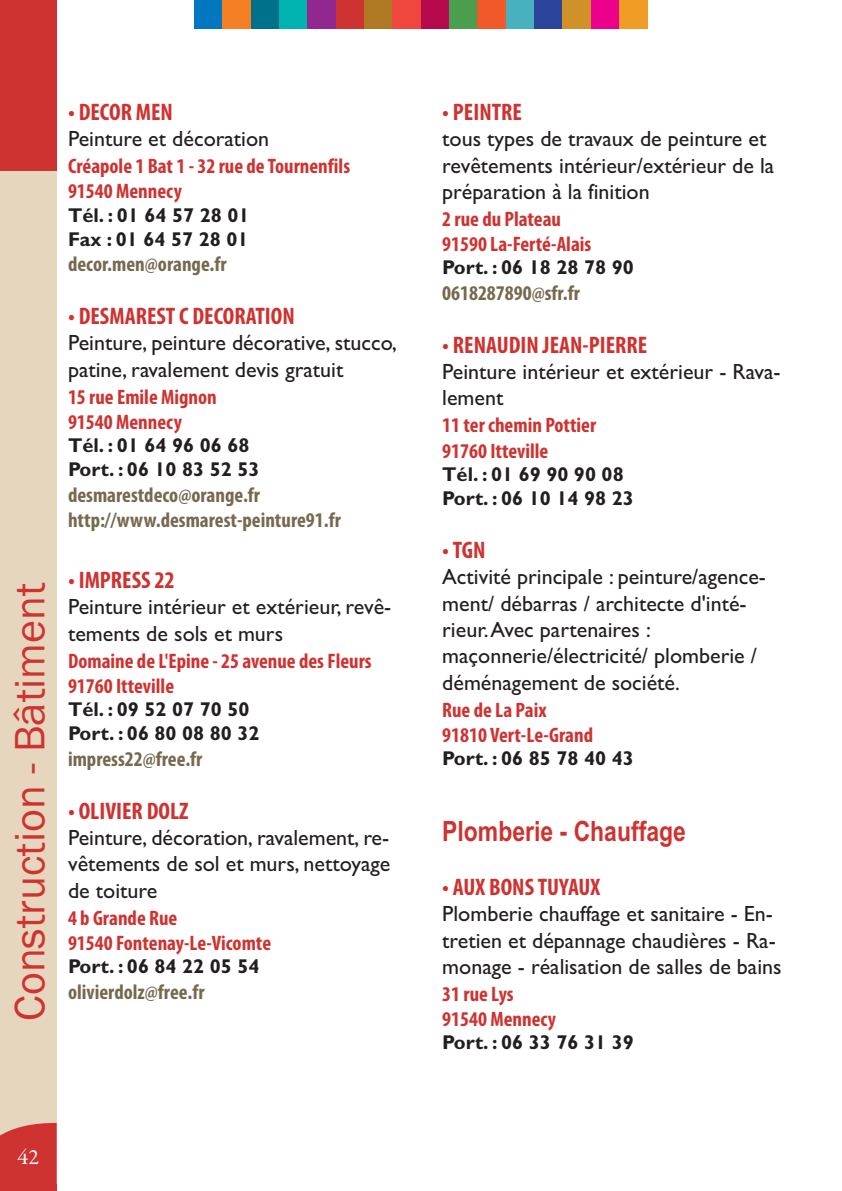
<style>
.page{position:relative;width:842px;height:1191px;background:#fff}
.page>*{position:absolute;margin:0;border:0;box-sizing:border-box;transform-origin:0 0}
.t1{font:44px "Franklin Gothic";color:#ce3331}
.t2{font:700 28px "Arial Narrow";color:#ce3331}
.t3{font:700 condensed 24px "Myriad Pro";color:#ce3331}
.t4{font:22px/26.4px "Gill Sans";color:#231f20}
.t5{font:22px "Garamond Premr Pro";color:#fff}
.t6{font:700 condensed 21px/25.2px "Myriad Pro";color:#ce3331}
.t7{font:700 condensed 21px/25.2px "Myriad Pro";color:#76694e}
.t8{font:700 20px/24px "Gill Sans";color:#231f20}
</style>
<div class="page">
<div style="left:0;top:170px;width:57px;height:1021px;background:#e6d6bd"></div>
<div style="left:0;top:0;width:57px;height:170px;background:#ce3331"></div>
<svg style="left:0;top:1123px;width:57px;height:61px;background:#cf3d39"></svg>
<div style="left:194px;top:0;width:29px;height:28px;background:#0077be"></div>
<div style="left:223px;top:0;width:28px;height:28px;background:#f57f25"></div>
<div style="left:251px;top:0;width:28px;height:28px;background:#00718b"></div>
<div style="left:279px;top:0;width:29px;height:28px;background:#00b2b0"></div>
<div style="left:308px;top:0;width:28px;height:28px;background:#91278f"></div>
<div style="left:336px;top:0;width:28px;height:28px;background:#ce3331"></div>
<div style="left:364px;top:0;width:29px;height:28px;background:#af7a23"></div>
<div style="left:393px;top:0;width:28px;height:28px;background:#ef463d"></div>
<div style="left:421px;top:0;width:28px;height:28px;background:#b70a4d"></div>
<div style="left:449px;top:0;width:29px;height:28px;background:#4c9e4f"></div>
<div style="left:478px;top:0;width:28px;height:28px;background:#f1582a"></div>
<div style="left:506px;top:0;width:28px;height:28px;background:#49b1bd"></div>
<div style="left:534px;top:0;width:29px;height:28px;background:#2a439b"></div>
<div style="left:591px;top:0;width:28px;height:28px;background:#ec008c"></div>
<div style="left:619px;top:0;width:29px;height:28px;background:#f09c25"></div>
<div style="left:563px;top:0;width:28px;height:28px;background:#d09129"></div>
<div style="left:0;top:1184px;width:57px;height:7px;background:#ce3331"></div>
<h1 class="t1" style="left:14px;top:1020px;width:440px;rotate:-90deg">Construction - Bâtiment</h1>
<p class="t3" style="left:68px;top:103px;width:106px">• DECOR MEN</p>
<p class="t4" style="left:68px;top:128px;width:203px">Peinture et décoration</p>
<p class="t6" style="left:68px;top:155px;width:284px">Créapole 1 Bat 1 - 32 rue de Tournenfils<br>91540 Mennecy</p>
<p class="t8" style="left:68px;top:205px;width:183px">Tél. : 01 64 57 28 01<br>Fax : 01 64 57 28 01</p>
<p class="t7" style="left:68px;top:254px;width:160px">decor.men@orange.fr</p>
<p class="t3" style="left:68px;top:307px;width:228px">• DESMAREST C DECORATION</p>
<p class="t4" style="left:68px;top:332px;width:331px">Peinture, peinture décorative, stucco, patine, ravalement devis gratuit</p>
<p class="t6" style="left:68px;top:386px;width:150px">15 rue Emile Mignon<br>91540 Mennecy</p>
<p class="t8" style="left:68px;top:435px;width:193px">Tél. : 01 64 96 06 68<br>Port. : 06 10 83 52 53</p>
<p class="t7" style="left:68px;top:484px;width:274px">desmarestdeco@orange.fr http://www.desmarest-peinture91.fr</p>
<p class="t3" style="left:68px;top:571px;width:108px">• IMPRESS 22</p>
<p class="t4" style="left:68px;top:596px;width:325px">Peinture intérieur et extérieur, revê&shy;tements de sols et murs</p>
<p class="t6" style="left:68px;top:650px;width:305px">Domaine de L'Epine - 25 avenue des Fleurs<br>91760 Itteville</p>
<p class="t8" style="left:68px;top:699px;width:193px">Tél. : 09 52 07 70 50<br>Port. : 06 80 08 80 32</p>
<p class="t7" style="left:68px;top:748px;width:136px">impress22@free.fr</p>
<p class="t3" style="left:68px;top:802px;width:122px">• OLIVIER DOLZ</p>
<p class="t4" style="left:68px;top:826px;width:324px;text-align:justify">Peinture, décoration, ravalement, re&shy;vêtements de sol et murs, nettoyage de toiture</p>
<p class="t6" style="left:68px;top:906px;width:205px">4 b Grande Rue<br>91540 Fontenay-Le-Vicomte</p>
<p class="t8" style="left:68px;top:956px;width:193px">Port. : 06 84 22 05 54</p>
<p class="t7" style="left:68px;top:981px;width:138px">olivierdolz@free.fr</p>
<p class="t5" style="left:18px;top:1143px;width:23px">42</p>
<p class="t3" style="left:442px;top:103px;width:81px">• PEINTRE</p>
<p class="t4" style="left:442px;top:128px;width:333px">tous types de travaux de peinture et revêtements intérieur/extérieur de la préparation à la finition</p>
<p class="t6" style="left:442px;top:208px;width:151px">2 rue du Plateau<br>91590 La-Ferté-Alais</p>
<p class="t8" style="left:442px;top:258px;width:193px">Port. : 06 18 28 78 90</p>
<p class="t7" style="left:442px;top:282px;width:139px">0618287890@sfr.fr</p>
<p class="t3" style="left:442px;top:336px;width:206px">• RENAUDIN JEAN-PIERRE</p>
<p class="t4" style="left:442px;top:361px;width:340px">Peinture intérieur et extérieur - Rava&shy;lement</p>
<p class="t6" style="left:442px;top:414px;width:155px">11 ter chemin Pottier<br>91760 Itteville</p>
<p class="t8" style="left:442px;top:464px;width:193px">Tél. : 01 69 90 90 08<br>Port. : 06 10 14 98 23</p>
<p class="t3" style="left:442px;top:541px;width:45px">• TGN</p>
<p class="t4" style="left:442px;top:566px;width:325px">Activité principale : peinture/agence&shy;ment/ débarras / architecte d'inté&shy;rieur. Avec partenaires : maçonnerie/électricité/ plomberie / déménagement de société.</p>
<p class="t6" style="left:442px;top:699px;width:152px">Rue de La Paix<br>91810 Vert-Le-Grand</p>
<p class="t8" style="left:442px;top:749px;width:193px">Port. : 06 85 78 40 43</p>
<p class="t2" style="left:442px;top:821px;width:245px">Plomberie - Chauffage</p>
<p class="t3" style="left:442px;top:878px;width:160px">• AUX BONS TUYAUX</p>
<p class="t4" style="left:442px;top:903px;width:341px">Plomberie chauffage et sanitaire - En&shy;tretien et dépannage chaudières - Ra&shy;monage - réalisation de salles de bains</p>
<p class="t6" style="left:442px;top:983px;width:115px">31 rue Lys<br>91540 Mennecy</p>
<p class="t8" style="left:442px;top:1033px;width:193px">Port. : 06 33 76 31 39</p>
</div>
